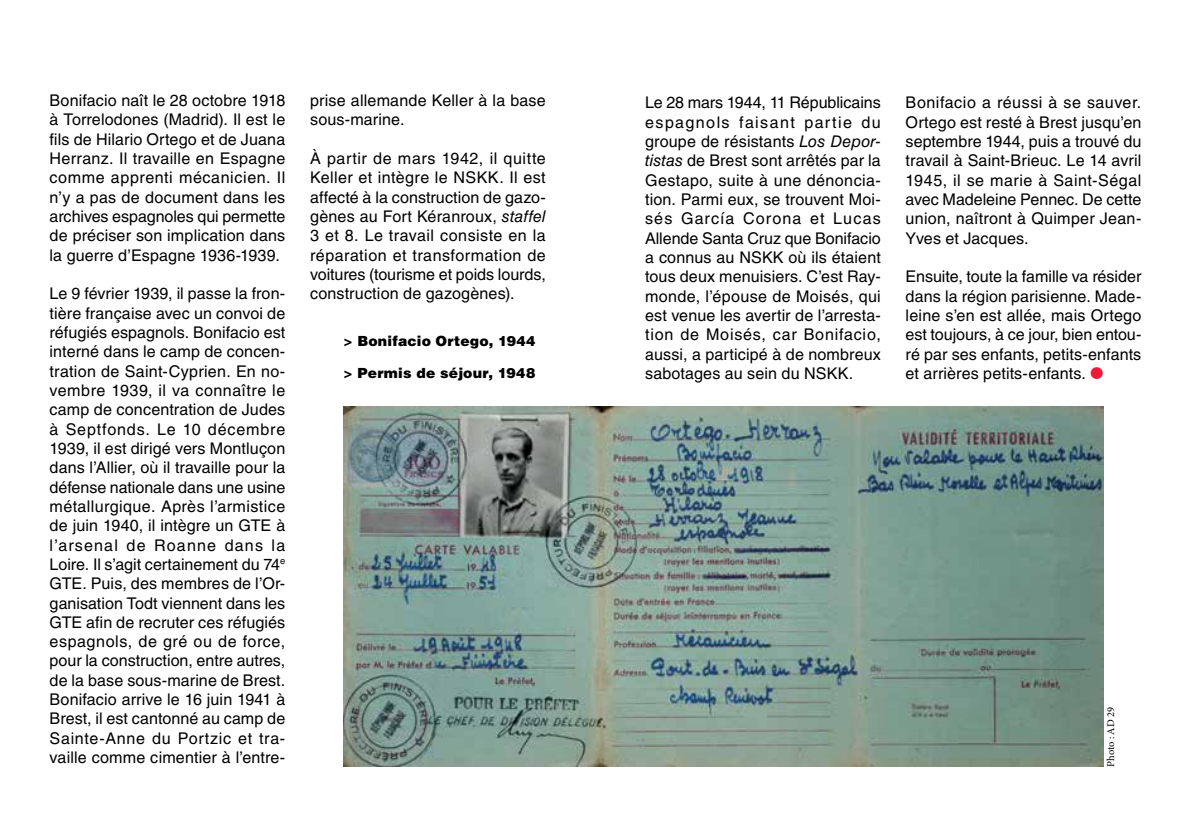
<style>
.page{position:relative;width:1191px;height:819px;background:#fff}
.page>*{position:absolute;margin:0;border:0;box-sizing:border-box;transform-origin:0 0}
.t1{font:16.1px/19.2px "Helvetica LT Std";letter-spacing:.01em;color:#000;text-align:justify}
.t2{font:900 14px "Helvetica LT Std";letter-spacing:.015em;color:#000}
.t3{font:10.5px "Minion Pro";letter-spacing:-.005em;color:#000}
.s1{font-style:italic}
.s2{font-family:"Monotype Sorts";color:#ed1a39}
</style>
<div class="page">
<img style="left:343px;top:406px;width:760px;height:360px">
<p class="t1" style="left:50px;top:91px;width:237px">Bonifacio naît le 28 octobre 1918 à Torrelodones (Madrid). Il est le fils de Hilario Ortego et de Juana Herranz. Il travaille en Espagne comme apprenti mécanicien. Il n’y a pas de document dans les archives espagnoles qui permette de préciser son implication dans la guerre d’Espagne 1936-1939.</p>
<p class="t1" style="left:50px;top:284px;width:237px">Le 9 février 1939, il passe la fron&shy;tière française avec un convoi de réfugiés espagnols. Bonifacio est interné dans le camp de concen&shy;tration de Saint-Cyprien. En no&shy;vembre 1939, il va connaître le camp de concentration de Judes à Septfonds. Le 10 décembre 1939, il est dirigé vers Montluçon dans l’Allier, où il travaille pour la défense nationale dans une usine métallurgique. Après l’armistice de juin 1940, il intègre un GTE à l’arsenal de Roanne dans la Loire. Il s’agit certainement du 74<sup>e </sup>GTE. Puis, des membres de l’Or&shy;ganisation Todt viennent dans les GTE afin de recruter ces réfugiés espagnols, de gré ou de force, pour la construction, entre autres, de la base sous-marine de Brest.<br>Bonifacio arrive le 16 juin 1941 à Brest, il est cantonné au camp de Sainte-Anne du Portzic et tra&shy;vaille comme cimentier à l’entre-</p>
<p class="t1" style="left:310px;top:91px;width:237px">prise allemande Keller à la base sous-marine.</p>
<p class="t1" style="left:310px;top:148px;width:237px">À partir de mars 1942, il quitte Keller et intègre le NSKK. Il est affecté à la construction de gazo&shy;gènes au Fort Kéranroux, <span class="s1">staffel </span>3 et 8. Le travail consiste en la réparation et transformation de voitures (tourisme et poids lourds, construction de gazogènes).</p>
<p class="t2" style="left:343px;top:332px;width:193px">&gt; Bonifacio Ortego, 1944</p>
<p class="t2" style="left:343px;top:364px;width:193px">&gt; Permis de séjour, 1948</p>
<p class="t1" style="left:645px;top:93px;width:237px">Le 28 mars 1944, 11 Républicains espagnols faisant partie du groupe de résistants <span class="s1">Los Depor&shy;tistas</span> de Brest sont arrêtés par la Gestapo, suite à une dénoncia&shy;tion. Parmi eux, se trouvent Moi&shy;sés García Corona et Lucas Allende Santa Cruz que Bonifacio a connus au NSKK où ils étaient tous deux menuisiers. C’est Ray&shy;monde, l’épouse de Moisés, qui est venue les avertir de l’arresta&shy;tion de Moisés, car Bonifacio, aussi, a participé à de nombreux sabotages au sein du NSKK.</p>
<p class="t1" style="left:905px;top:93px;width:237px">Bonifacio a réussi à se sauver.<br>Ortego est resté à Brest jusqu’en septembre 1944, puis a trouvé du travail à Saint-Brieuc. Le 14 avril 1945, il se marie à Saint-Ségal avec Madeleine Pennec. De cette union, naîtront à Quimper Jean-Yves et Jacques.</p>
<p class="t1" style="left:905px;top:267px;width:237px">Ensuite, toute la famille va résider dans la région parisienne. Made&shy;leine s’en est allée, mais Ortego est toujours, à ce jour, bien entou&shy;ré par ses enfants, petits-enfants et arrières petits-enfants. <span class="s2">l</span></p>
<p class="t3" style="left:1103px;top:766px;width:61px;rotate:-90deg">Photo : AD 29</p>
</div>
